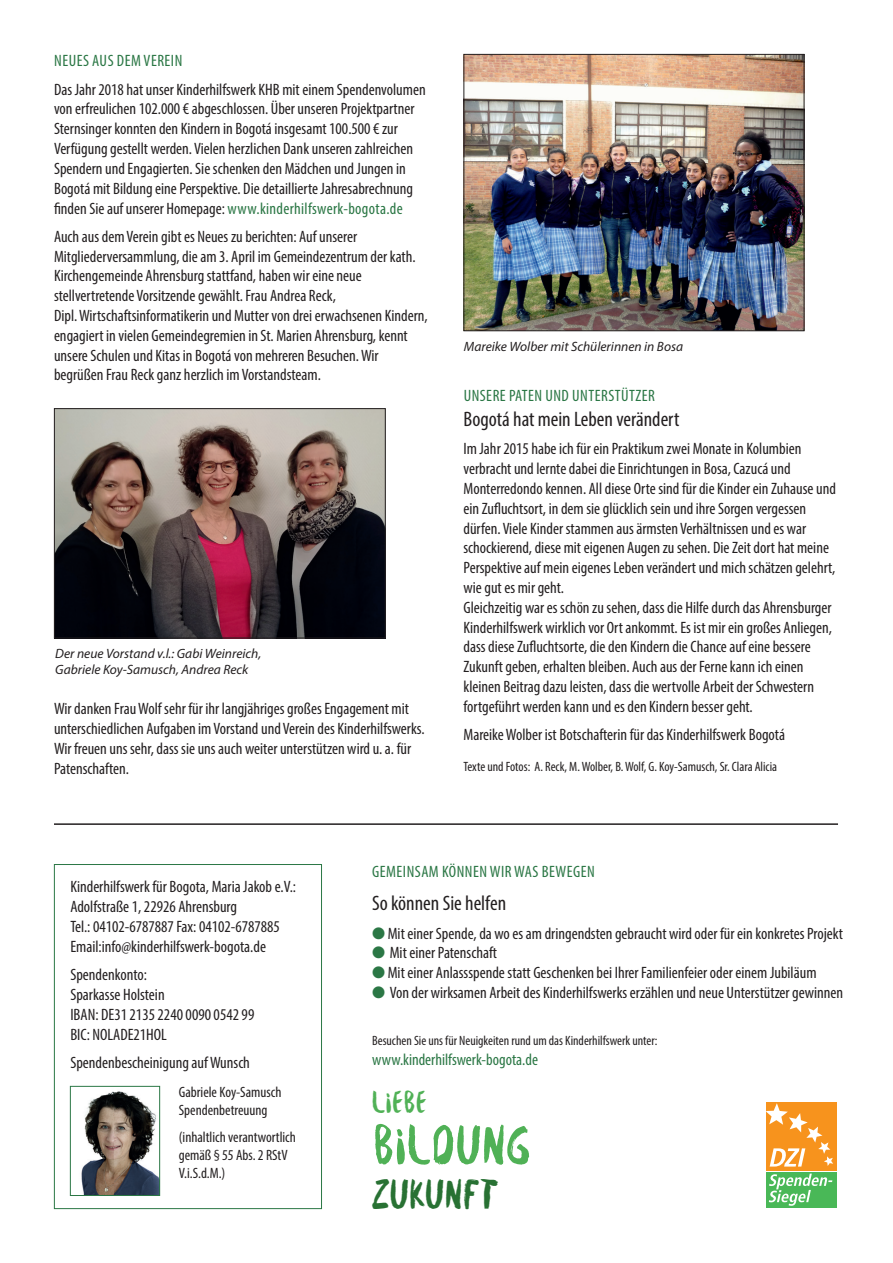
<style>
.page{position:relative;width:893px;height:1263px;background:#fff}
.page>*{position:absolute;margin:0;border:0;box-sizing:border-box;transform-origin:0 0}
.t1{font:59.85px "Besom";letter-spacing:-.01em;color:#50b156}
.t2{font:45px "Besom";letter-spacing:-.015em;color:#287133}
.t3{font:33px "Besom";letter-spacing:-.02em;color:#50b156}
.t4{font:condensed 21px "Myriad Pro";color:#231f20}
.t5{font:condensed 16.5px/19.8px "Myriad Pro";color:#231f20}
.t6{font:condensed 16.5px "Myriad Pro";letter-spacing:.03em;color:#2b7745}
.t7{font:condensed 16.5px "Myriad Pro";color:#2b7745}
.t8{font:condensed 15px/18px "Myriad Pro";color:#231f20}
.t9{font:condensed 13.5px "Myriad Pro";color:#231f20}
.t10{font:italic 13.5px/16.2px "Myriad Pro";color:#231f20}
.s1{color:#2b7745}
</style>
<div class="page">
<img style="left:56px;top:410px;width:328px;height:226px">
<div style="left:54px;top:408px;width:332px;height:230px;border:1px solid #231f20"></div>
<img style="left:465px;top:56px;width:337px;height:273px">
<div style="left:463px;top:54px;width:341px;height:277px;border:1px solid #231f20"></div>
<div style="left:54px;top:864px;width:268px;height:345px;border:1px solid #2b7745"></div>
<img style="left:81px;top:1091px;width:77px;height:103px">
<div style="left:70px;top:1086px;width:90px;height:110px;border:1px solid #2b7745"></div>
<div style="left:766px;top:1102px;width:71px;height:68px;background:#f7931d"></div>
<div style="left:766px;top:1172px;width:71px;height:35px;background:#49b857"></div>
<svg style="left:769px;top:1173px;width:63px;height:33px"></svg>
<svg style="left:766px;top:1103px;width:67px;height:63px"></svg>
<hr style="left:54px;top:823px;width:784px;height:2px;background:#231f20">
<p class="t6" style="left:54px;top:51px;width:130px">NEUES AUS DEM VEREIN</p>
<p class="t5" style="left:54px;top:79px;width:373px">Das Jahr 2018 hat unser Kinderhilfswerk KHB mit einem Spendenvolumen von erfreulichen 102.000 € abgeschlossen. Über unseren Projektpartner Sternsinger konnten den Kindern in Bogotá insgesamt 100.500 € zur Verfügung gestellt werden. Vielen herzlichen Dank unseren zahlreichen Spendern und Engagierten. Sie schenken den Mädchen und Jungen in Bogotá mit Bildung eine Perspektive. Die detaillierte Jahresabrechnung finden Sie auf unserer Homepage: <span class="s1">www.kinderhilfswerk-bogota.de</span></p>
<p class="t5" style="left:54px;top:226px;width:375px">Auch aus dem Verein gibt es Neues zu berichten: Auf unserer Mitgliederversammlung, die am 3. April im Gemeindezentrum der kath.<br>Kirchengemeinde Ahrensburg stattfand, haben wir eine neue stellvertretende Vorsitzende gewählt. Frau Andrea Reck,<br>Dipl. Wirtschaftsinformatikerin und Mutter von drei erwachsenen Kindern, engagiert in vielen Gemeindegremien in St. Marien Ahrensburg, kennt unsere Schulen und Kitas in Bogotá von mehreren Besuchen. Wir begrüßen Frau Reck ganz herzlich im Vorstandsteam.</p>
<p class="t10" style="left:55px;top:645px;width:208px">Der neue Vorstand v.l.: Gabi Weinreich,<br>Gabriele Koy-Samusch, Andrea Reck</p>
<p class="t5" style="left:54px;top:699px;width:372px">Wir danken Frau Wolf sehr für ihr langjähriges großes Engagement mit unterschiedlichen Aufgaben im Vorstand und Verein des Kinderhilfswerks.<br>Wir freuen uns sehr, dass sie uns auch weiter unterstützen wird u. a. für Patenschaften.</p>
<p class="t10" style="left:464px;top:338px;width:221px">Mareike Wolber mit Schülerinnen in Bosa</p>
<p class="t6" style="left:464px;top:385px;width:193px">UNSERE PATEN UND UNTERSTÜTZER</p>
<p class="t4" style="left:463px;top:406px;width:217px">Bogotá hat mein Leben verändert</p>
<p class="t5" style="left:463px;top:439px;width:374px">Im Jahr 2015 habe ich für ein Praktikum zwei Monate in Kolumbien verbracht und lernte dabei die Einrichtungen in Bosa, Cazucá und Monterredondo kennen. All diese Orte sind für die Kinder ein Zuhause und ein Zufluchtsort, in dem sie glücklich sein und ihre Sorgen vergessen dürfen. Viele Kinder stammen aus ärmsten Verhältnissen und es war schockierend, diese mit eigenen Augen zu sehen. Die Zeit dort hat meine Perspektive auf mein eigenes Leben verändert und mich schätzen gelehrt, wie gut es mir geht.<br>Gleichzeitig war es schön zu sehen, dass die Hilfe durch das Ahrensburger Kinderhilfswerk wirklich vor Ort ankommt. Es ist mir ein großes Anliegen, dass diese Zufluchtsorte, die den Kindern die Chance auf eine bessere Zukunft geben, erhalten bleiben. Auch aus der Ferne kann ich einen kleinen Beitrag dazu leisten, dass die wertvolle Arbeit der Schwestern fortgeführt werden kann und es den Kindern besser geht.</p>
<p class="t5" style="left:463px;top:725px;width:323px">Mareike Wolber ist Botschafterin für das Kinderhilfswerk Bogotá</p>
<p class="t9" style="left:463px;top:758px;width:315px">Texte und Fotos: A. Reck, M. Wolber, B. Wolf, G. Koy-Samusch, Sr. Clara Alicia</p>
<p class="t5" style="left:70px;top:877px;width:227px">Kinderhilfswerk für Bogota, Maria Jakob e.V.:<br>Adolfstraße 1, 22926 Ahrensburg<br>Tel.: 04102-6787887 Fax: 04102-6787885<br>Email:info@kinderhilfswerk-bogota.de</p>
<p class="t5" style="left:70px;top:965px;width:185px">Spendenkonto:<br>Sparkasse Holstein<br>IBAN: DE31 2135 2240 0090 0542 99<br>BIC: NOLADE21HOL</p>
<p class="t5" style="left:70px;top:1052px;width:181px">Spendenbescheinigung auf Wunsch</p>
<p class="t8" style="left:179px;top:1083px;width:104px">Gabriele Koy-Samusch<br>Spendenbetreuung</p>
<p class="t8" style="left:179px;top:1128px;width:119px">(inhaltlich verantwortlich gemäß § 55 Abs. 2 RStV<br>V.i.S.d.M.)</p>
<p class="t6" style="left:372px;top:861px;width:224px">GEMEINSAM KÖNNEN WIR WAS BEWEGEN</p>
<p class="t4" style="left:372px;top:890px;width:136px">So können Sie helfen</p>
<p class="t5" style="left:372px;top:923px;width:472px"><span class="s1">●</span> Mit einer Spende, da wo es am dringendsten gebraucht wird oder für ein konkretes Projekt</p>
<p class="t5" style="left:372px;top:943px;width:127px"><span class="s1">●</span> Mit einer Patenschaft</p>
<p class="t5" style="left:372px;top:962px;width:446px"><span class="s1">●</span> Mit einer Anlassspende statt Geschenken bei Ihrer Familienfeier oder einem Jubiläum</p>
<p class="t5" style="left:372px;top:982px;width:473px"><span class="s1">●</span> Von der wirksamen Arbeit des Kinderhilfswerks erzählen und neue Unterstützer gewinnen</p>
<p class="t9" style="left:372px;top:1032px;width:287px">Besuchen Sie uns für Neuigkeiten rund um das Kinderhilfswerk unter:</p>
<p class="t7" style="left:372px;top:1049px;width:167px">www.kinderhilfswerk-bogota.de</p>
<h3 class="t3" style="left:371px;top:1078px;width:57px">LIEBE</h3>
<h1 class="t1" style="left:371px;top:1101px;width:162px">BILDUNG</h1>
<h2 class="t2" style="left:371px;top:1161px;width:129px">ZUKUNFT</h2>
</div>
